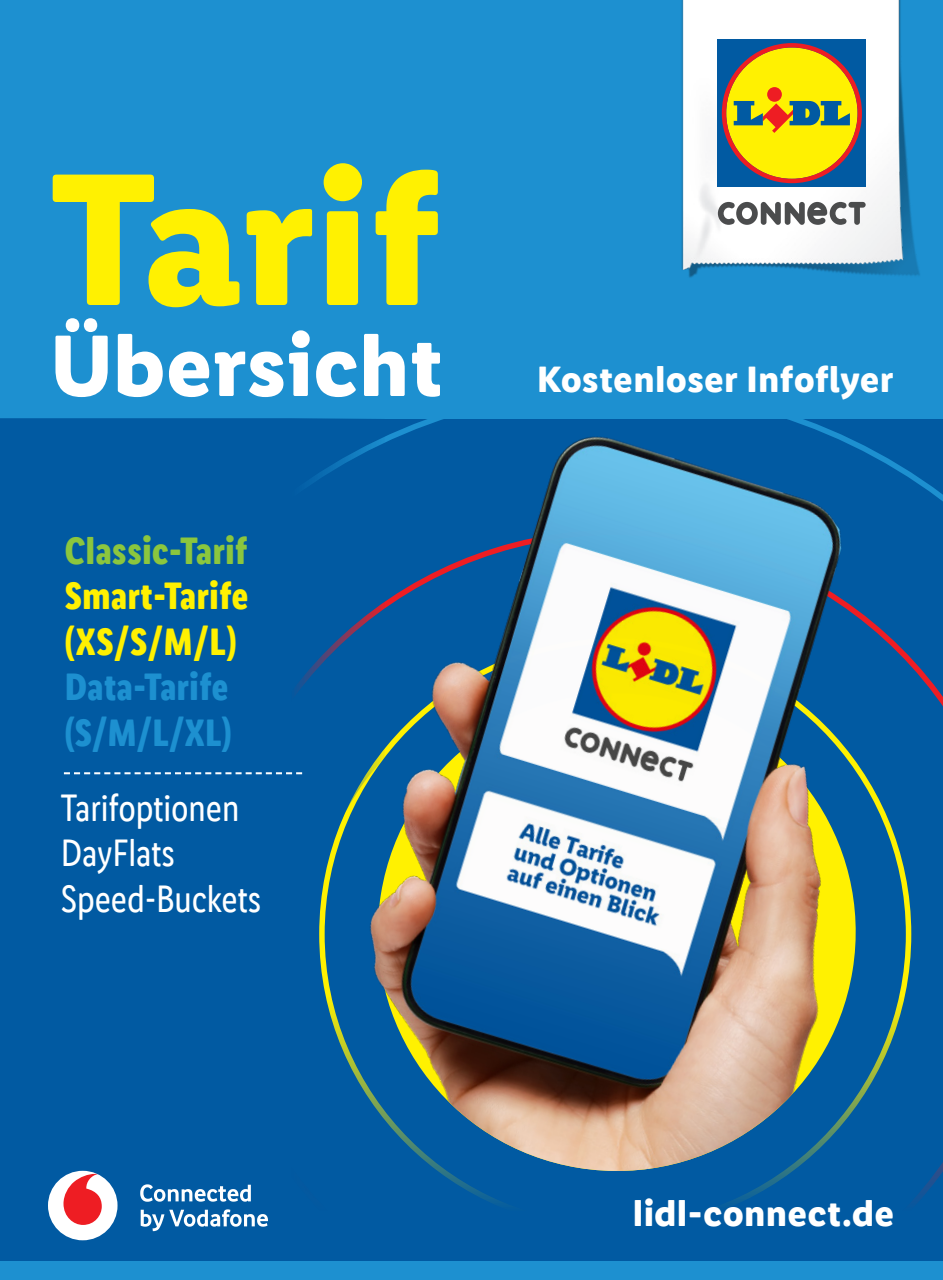
<style>
.page{position:relative;width:943px;height:1280px;background:#1d90d0}
.page>*{position:absolute;margin:0;border:0;box-sizing:border-box;transform-origin:0 0}
.t1{font:700 189px "Lidl Font Pro";color:#fff101}
.t2{font:700 87.5px "Lidl Font Pro";color:#fff}
.t3{font:38.5px/45.5px "Lidl Font Cond Pro";letter-spacing:-.02em;color:#fff}
.t4{font:700 38.5px/45.5px "Lidl Font Cond Pro";color:#fff101}
.t5{font:700 38.5px/45.5px "Lidl Font Cond Pro";color:#1d90d0}
.t6{font:700 38.5px "Lidl Font Cond Pro";color:#8bc63e}
.t7{font:700 36.75px "Lidl Font Pro";letter-spacing:.005em;color:#fff}
</style>
<div class="page">
<div style="left:0;top:418px;width:89px;height:843px;background:#015aa2"></div>
<svg style="left:89px;top:1124px;width:854px;height:137px;background:#1462a1"></svg>
<img style="left:36px;top:418px;width:907px;height:706px">
<svg style="left:64px;top:772px;width:238px;height:2px"></svg>
<div style="left:48px;top:1171px;width:69px;height:69px;background:#fff;border-radius:50%"></div>
<svg style="left:63px;top:1174px;width:39px;height:51px"></svg>
<svg style="left:140px;top:1184px;width:111px;height:18px;background:#6198c5"></svg>
<svg style="left:141px;top:1209px;width:127px;height:22px;background:#518ebf"></svg>
<div style="left:265px;top:1168px;width:28px;height:25px;background:#015aa2"></div>
<div style="left:265px;top:1171px;width:28px;height:24px;background:#015aa2"></div>
<div style="left:242px;top:1238px;width:28px;height:25px;background:#015aa2"></div>
<div style="left:22px;top:1191px;width:28px;height:25px;background:#015aa2"></div>
<div style="left:22px;top:1194px;width:28px;height:24px;background:#015aa2"></div>
<div style="left:0;top:1261px;width:943px;height:19px;background:#1d90d0"></div>
<img style="left:681px;top:0;width:239px;height:278px">
<div style="left:718px;top:39px;width:147px;height:148px;background:#015aa2"></div>
<svg style="left:721px;top:43px;width:141px;height:140px"></svg>
<svg style="left:718px;top:202px;width:147px;height:23px;background:#9a9a9b"></svg>
<h1 class="t1" style="left:50px;top:124px;width:393px">Tarif</h1>
<h2 class="t2" style="left:50px;top:312px;width:395px">Übersicht</h2>
<p class="t6" style="left:64px;top:527px;width:185px">Classic-Tarif</p>
<p class="t4" style="left:64px;top:573px;width:185px">Smart-Tarife (XS/S/M/L)</p>
<p class="t5" style="left:64px;top:664px;width:169px">Data-Tarife (S/M/L/XL)</p>
<p class="t3" style="left:61px;top:784px;width:202px">Tarifoptionen<br>DayFlats<br>Speed-Buckets</p>
<p class="t7" style="left:536px;top:357px;width:358px">Kostenloser Infoflyer</p>
<p class="t7" style="left:633px;top:1191px;width:263px">lidl-connect.de</p>
</div>
